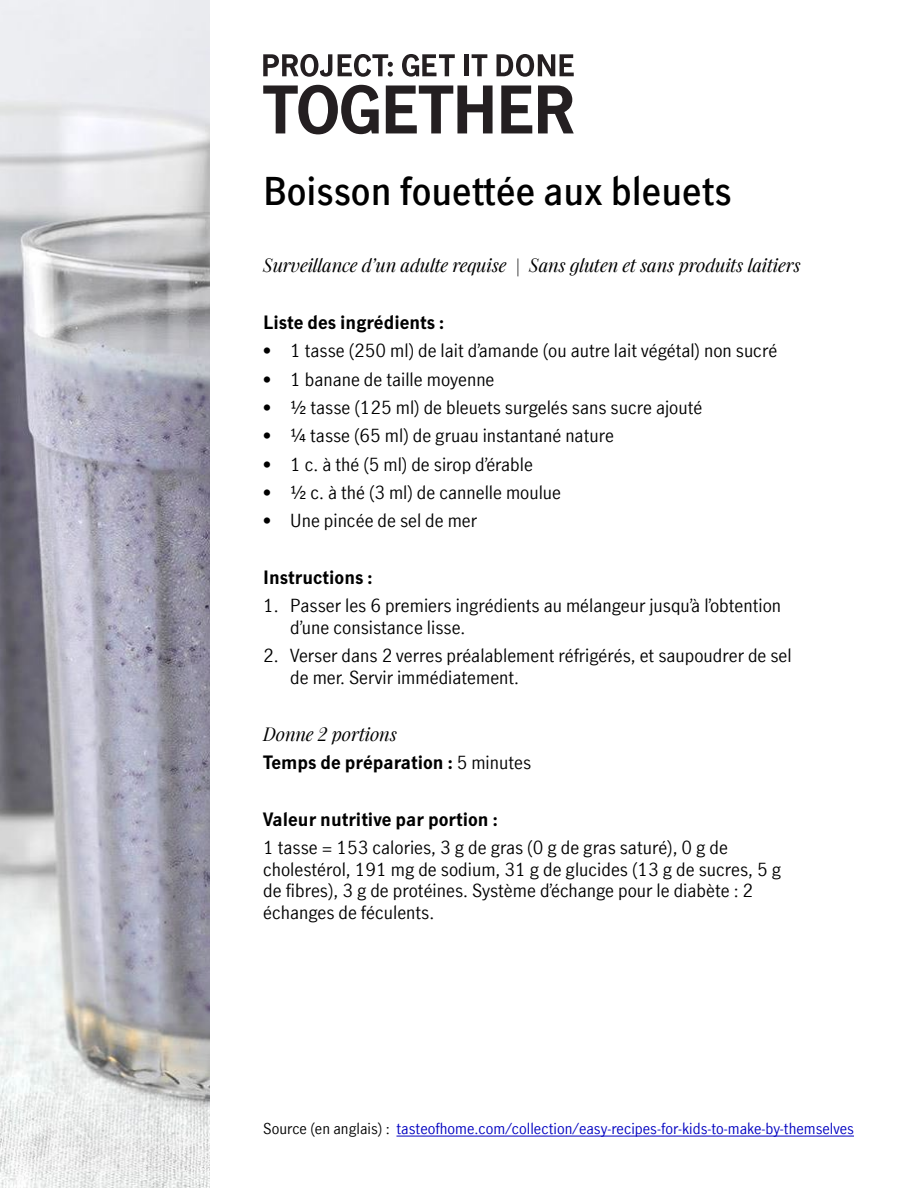
<style>
.page{position:relative;width:918px;height:1188px;background:#fff}
.page>*{position:absolute;margin:0;border:0;box-sizing:border-box;transform-origin:0 0}
.t1{font:600 37.5px "Manulife JH Sans Optimized";color:#000}
.t2{font:18px/21.6px "Manulife JH Sans Optimized";color:#000}
.t3{font:700 18px "Manulife JH Sans Optimized";color:#000}
.t4{font:italic 18px "Manulife JH Serif Optimized";color:#000}
.t5{font:15px "Manulife JH Sans Optimized";color:#0000c1}
.s1{font-weight:400}
.s2{color:#000}
</style>
<div class="page">
<img style="left:0;top:0;width:209px;height:1188px">
<hr style="left:396px;top:1136px;width:458px;height:1px;background:#0000c1">
<svg style="left:263px;top:85px;width:116px;height:49px"></svg>
<svg style="left:386px;top:86px;width:107px;height:47px"></svg>
<svg style="left:501px;top:86px;width:31px;height:47px"></svg>
<svg style="left:538px;top:85px;width:36px;height:48px"></svg>
<svg style="left:263px;top:54px;width:69px;height:23px"></svg>
<svg style="left:402px;top:54px;width:53px;height:23px"></svg>
<div style="left:464px;top:54px;width:5px;height:22px;background:#241f21"></div>
<svg style="left:472px;top:54px;width:15px;height:22px"></svg>
<svg style="left:497px;top:54px;width:77px;height:23px"></svg>
<svg style="left:338px;top:54px;width:55px;height:23px"></svg>
<h1 class="t1" style="left:263px;top:165px;width:470px">Boisson fouettée aux bleuets</h1>
<p class="t4" style="left:263px;top:252px;width:539px">Surveillance d’un adulte requise | Sans gluten et sans produits laitiers</p>
<p class="t3" style="left:263px;top:310px;width:182px">Liste des ingrédients :</p>
<p class="t2" style="left:263px;top:339px;width:516px">• 1 tasse (250 ml) de lait d’amande (ou autre lait végétal) non sucré</p>
<p class="t2" style="left:263px;top:368px;width:233px">• 1 banane de taille moyenne</p>
<p class="t2" style="left:263px;top:396px;width:441px">• ½ tasse (125 ml) de bleuets surgelés sans sucre ajouté</p>
<p class="t2" style="left:263px;top:424px;width:352px">• ¼ tasse (65 ml) de gruau instantané nature</p>
<p class="t2" style="left:263px;top:453px;width:271px">• 1 c. à thé (5 ml) de sirop d’érable</p>
<p class="t2" style="left:263px;top:481px;width:299px">• ½ c. à thé (3 ml) de cannelle moulue</p>
<p class="t2" style="left:263px;top:509px;width:215px">• Une pincée de sel de mer</p>
<p class="t3" style="left:263px;top:565px;width:111px">Instructions :</p>
<p class="t2" style="left:290px;top:594px;width:492px;text-indent:-27px">1. Passer les 6 premiers ingrédients au mélangeur jusqu’à l’obtention d’une consistance lisse.</p>
<p class="t2" style="left:290px;top:644px;width:503px;text-indent:-27px">2. Verser dans 2 verres préalablement réfrigérés, et saupoudrer de sel de mer. Servir immédiatement.</p>
<p class="t4" style="left:263px;top:721px;width:135px">Donne 2 portions</p>
<p class="t3" style="left:263px;top:750px;width:269px">Temps de préparation : <span class="s1">5 minutes</span></p>
<p class="t3" style="left:263px;top:807px;width:236px">Valeur nutritive par portion :</p>
<p class="t2" style="left:263px;top:836px;width:519px">1 tasse = 153 calories, 3 g de gras (0 g de gras saturé), 0 g de cholestérol, 191 mg de sodium, 31 g de glucides (13 g de sucres, 5 g de fibres), 3 g de protéines. Système d’échange pour le diabète : 2 échanges de féculents.</p>
<p class="t5" style="left:263px;top:1118px;width:592px"><span class="s2">Source (en anglais) :</span> tasteofhome.com/collection/easy-recipes-for-kids-to-make-by-themselves</p>
</div>
